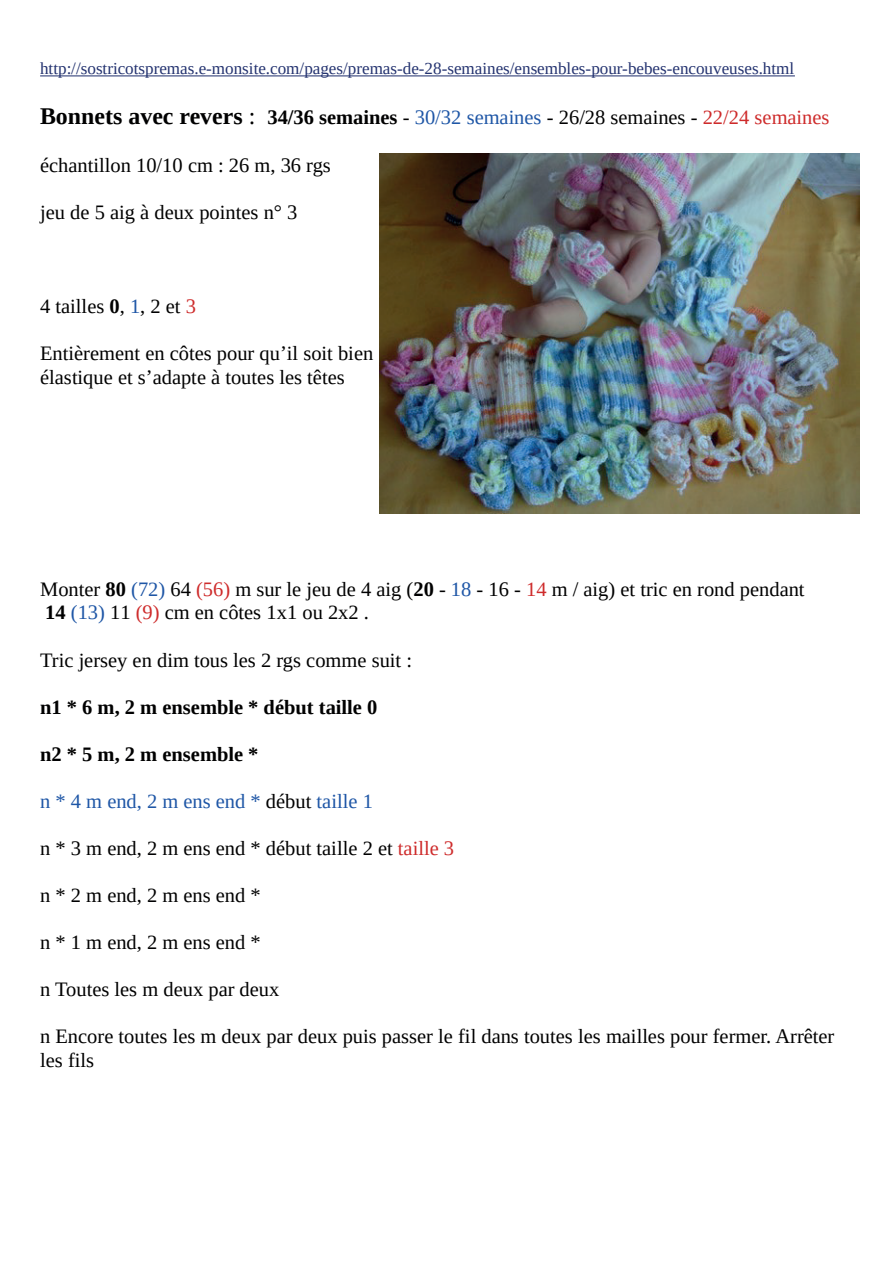
<style>
.page{position:relative;width:893px;height:1263px;background:#fff}
.page>*{position:absolute;margin:0;border:0;box-sizing:border-box;transform-origin:0 0}
.t1{font:700 23.85px "Liberation Serif";color:#000001}
.t2{font:20.55px/23.5px "Liberation Serif";color:#000001}
.t3{font:700 20.55px "Liberation Serif";color:#000001}
.t4{font:20.55px "Liberation Serif";color:#1e56a6}
.t5{font:17.1px "Liberation Serif";color:#243370}
.s1{font-weight:400}
.s2{font-size:20.55px}
.s3{font-weight:400;font-size:20.55px}
.s4{font-weight:400;font-size:20.55px;color:#1e56a6}
.s5{font-weight:400;font-size:20.55px;color:#ce2b2b}
.s6{font-weight:700}
.s7{color:#1e56a6}
.s8{color:#ce2b2b}
.s9{color:#000001}
</style>
<div class="page">
<hr style="left:40px;top:75px;width:755px;height:1px;background:#243370">
<img style="left:380px;top:153px;width:480px;height:360px">
<p class="t5" style="left:40px;top:62px;width:755px">http://sostricotspremas.e-monsite.com/pages/premas-de-28-semaines/ensembles-pour-bebes-encouveuses.html</p>
<p class="t1" style="left:40px;top:107px;width:791px">Bonnets avec revers <span class="s1">:</span> <span class="s2">34/36 semaines</span> <span class="s3">-</span> <span class="s4">30/32 semaines</span> <span class="s3">- 26/28 semaines -</span> <span class="s5">22/24 semaines</span></p>
<p class="t2" style="left:40px;top:155px;width:292px">échantillon 10/10 cm : 26 m, 36 rgs</p>
<p class="t2" style="left:40px;top:202px;width:259px">jeu de 5 aig à deux pointes n° 3</p>
<p class="t2" style="left:40px;top:296px;width:157px">4 tailles <span class="s6">0</span>, <span class="s7">1</span>, 2 et <span class="s8">3</span></p>
<p class="t2" style="left:40px;top:343px;width:335px">Entièrement en côtes pour qu’il soit bien élastique et s’adapte à toutes les têtes</p>
<p class="t2" style="left:40px;top:579px;width:766px">Monter <span class="s6">80</span> <span class="s7">(72)</span> 64 <span class="s8">(56)</span> m sur le jeu de 4 aig (<span class="s6">20</span> - <span class="s7">18</span> - 16 - <span class="s8">14</span> m / aig) et tric en rond pendant<br><span class="s6">14</span> <span class="s7">(13)</span> 11 <span class="s8">(9)</span> cm en côtes 1x1 ou 2x2 .</p>
<p class="t2" style="left:40px;top:650px;width:373px">Tric jersey en dim tous les 2 rgs comme suit :</p>
<p class="t3" style="left:40px;top:699px;width:339px">n1 * 6 m, 2 m ensemble * début taille 0</p>
<p class="t3" style="left:40px;top:746px;width:220px">n2 * 5 m, 2 m ensemble *</p>
<p class="t4" style="left:40px;top:793px;width:334px">n * 4 m end, 2 m ens end * <span class="s9">début</span> taille 1</p>
<p class="t2" style="left:40px;top:838px;width:416px">n * 3 m end, 2 m ens end * début taille 2 et <span class="s8">taille 3</span></p>
<p class="t2" style="left:40px;top:885px;width:222px">n * 2 m end, 2 m ens end *</p>
<p class="t2" style="left:40px;top:932px;width:222px">n * 1 m end, 2 m ens end *</p>
<p class="t2" style="left:40px;top:979px;width:241px">n Toutes les m deux par deux</p>
<p class="t2" style="left:40px;top:1027px;width:796px">n Encore toutes les m deux par deux puis passer le fil dans toutes les mailles pour fermer. Arrêter les fils</p>
</div>
